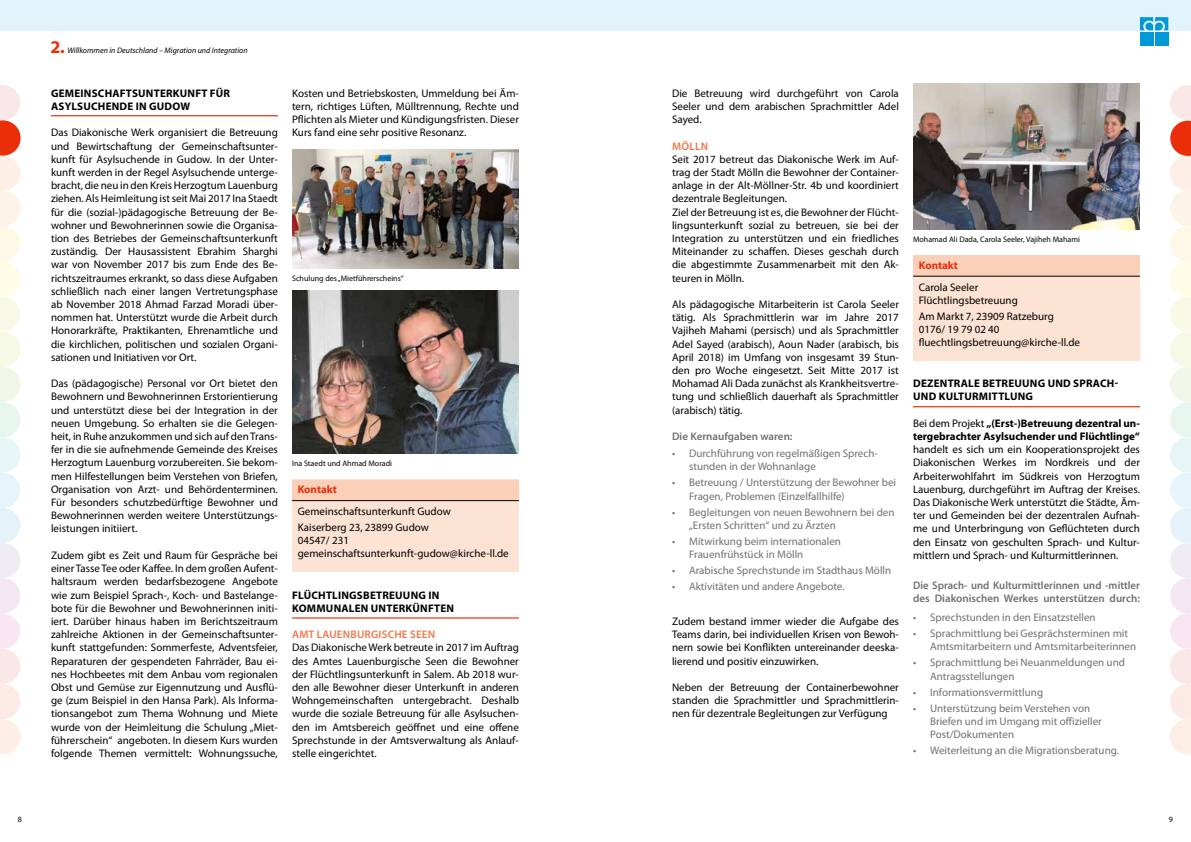
<style>
.page{position:relative;width:1191px;height:842px;background:#fff}
.page>*{position:absolute;margin:0;border:0;box-sizing:border-box;transform-origin:0 0}
.t1{font:700 18px "Myriad";color:#e92e09}
.t2{font:11px/13.2px "Myriad Pro";color:#000;text-align:justify}
.t3{font:11px/13.2px "Myriad Pro";color:#6f7070}
.t4{font:700 11px/13.2px "Myriad Pro";letter-spacing:.02em;color:#000}
.t5{font:600 11px/13.2px "Myriad Pro";color:#6f7070}
.t6{font:700 11px/13.2px "Myriad Pro";color:#000}
.t7{font:600 11px "Myriad Pro";letter-spacing:.02em;color:#f07649}
.t8{font:700 11px "Myriad Pro";color:#e92e09}
.t9{font:8px "Myriad Pro";color:#000}
.t10{font:italic 8px "Myriad";color:#000}
.t11{font:8px "Myriad";color:#000}
.s1{font-weight:400}
</style>
<div class="page">
<img style="left:292px;top:150px;width:227px;height:118px">
<img style="left:292px;top:290px;width:227px;height:163px">
<img style="left:913px;top:84px;width:227px;height:146px">
<div style="left:292px;top:480px;width:227px;height:92px;background:#fde3d3"></div>
<div style="left:913px;top:255px;width:227px;height:106px;background:#fde3d3"></div>
<div style="left:292px;top:480px;width:227px;height:21px;background:#fbd0b8"></div>
<div style="left:913px;top:255px;width:227px;height:21px;background:#fbd0b8"></div>
<hr style="left:292px;top:500px;width:227px;height:1px;background:#000">
<hr style="left:913px;top:276px;width:227px;height:1px;background:#000">
<div style="left:597px;top:0;width:594px;height:30px;background:#e2f3fc"></div>
<div style="left:0;top:0;width:597px;height:30px;background:#e2f3fc"></div>
<div style="left:1140px;top:32px;width:13px;height:13px;background:#0098d7"></div>
<div style="left:1155px;top:32px;width:13px;height:13px;background:#0098d7"></div>
<svg style="left:1140px;top:17px;width:28px;height:13px"></svg>
<svg style="left:0;top:85px;width:21px;height:669px"></svg>
<svg style="left:1170px;top:85px;width:21px;height:669px"></svg>
<hr style="left:51px;top:115px;width:227px;height:1px;background:#e92e09">
<hr style="left:292px;top:617px;width:227px;height:1px;background:#e92e09">
<hr style="left:913px;top:406px;width:227px;height:1px;background:#e92e09">
<h1 class="t1" style="left:50px;top:38px;width:16px">2.</h1>
<p class="t10" style="left:67px;top:47px;width:182px">Willkommen in Deutschland – Migration und Integration</p>
<p class="t4" style="left:51px;top:86px;width:180px">GEMEINSCHAFTSUNTERKUNFT FÜR<br>ASYLSUCHENDE IN GUDOW</p>
<p class="t2" style="left:51px;top:126px;width:228px">Das Diakonische Werk organisiert die Betreuung und Bewirtschaftung der Gemeinschaftsunter&shy;kunft für Asylsuchende in Gudow. In der Unter&shy;kunft werden in der Regel Asylsuchende unterge&shy;bracht, die neu in den Kreis Herzogtum Lauenburg ziehen. Als Heimleitung ist seit Mai 2017 Ina Staedt für die (sozial-)pädagogische Betreuung der Be&shy;wohner und Bewohnerinnen sowie die Organisa&shy;tion des Betriebes der Gemeinschaftsunterkunft zuständig. Der Hausassistent Ebrahim Sharghi war von November 2017 bis zum Ende des Be&shy;richtszeitraumes erkrankt, so dass diese Aufgaben schließlich nach einer langen Vertretungsphase ab November 2018 Ahmad Farzad Moradi über&shy;nommen hat. Unterstützt wurde die Arbeit durch Honorarkräfte, Praktikanten, Ehrenamtliche und die kirchlichen, politischen und sozialen Organi&shy;sationen und Initiativen vor Ort.</p>
<p class="t2" style="left:51px;top:377px;width:228px">Das (pädagogische) Personal vor Ort bietet den Bewohnern und Bewohnerinnen Erstorientierung und unterstützt diese bei der Integration in der neuen Umgebung. So erhalten sie die Gelegen&shy;heit, in Ruhe anzukommen und sich auf den Trans&shy;fer in die sie aufnehmende Gemeinde des Kreises Herzogtum Lauenburg vorzubereiten. Sie bekom&shy;men Hilfestellungen beim Verstehen von Briefen, Organisation von Arzt- und Behördenterminen.<br>Für besonders schutzbedürftige Bewohner und Bewohnerinnen werden weitere Unterstützungs&shy;leistungen initiiert.</p>
<p class="t2" style="left:51px;top:548px;width:228px">Zudem gibt es Zeit und Raum für Gespräche bei einer Tasse Tee oder Kaffee. In dem großen Aufent&shy;haltsraum werden bedarfsbezogene Angebote wie zum Beispiel Sprach-, Koch- und Bastelange&shy;bote für die Bewohner und Bewohnerinnen initi&shy;iert. Darüber hinaus haben im Berichtszeitraum zahlreiche Aktionen in der Gemeinschaftsunter&shy;kunft stattgefunden: Sommerfeste, Adventsfeier, Reparaturen der gespendeten Fahrräder, Bau ei&shy;nes Hochbeetes mit dem Anbau vom regionalen Obst und Gemüse zur Eigennutzung und Ausflü&shy;ge (zum Beispiel in den Hansa Park). Als Informa&shy;tionsangebot zum Thema Wohnung und Miete wurde von der Heimleitung die Schulung „Miet&shy;führerschein“ angeboten. In diesem Kurs wurden folgende Themen vermittelt: Wohnungssuche,</p>
<p class="t2" style="left:292px;top:86px;width:228px">Kosten und Betriebskosten, Ummeldung bei Äm&shy;tern, richtiges Lüften, Mülltrennung, Rechte und Pflichten als Mieter und Kündigungsfristen. Dieser Kurs fand eine sehr positive Resonanz.</p>
<p class="t9" style="left:292px;top:273px;width:113px">Schulung des „Mietführerscheins“</p>
<p class="t9" style="left:292px;top:458px;width:102px">Ina Staedt und Ahmad Moradi</p>
<p class="t8" style="left:298px;top:482px;width:41px">Kontakt</p>
<p class="t2" style="left:298px;top:503px;width:155px;line-height:16px">Gemeinschaftsunterkunft Gudow<br>Kaiserberg 23, 23899 Gudow</p>
<p class="t2" style="left:298px;top:534px;width:212px">04547/ 231 gemeinschaftsunterkunft-gudow@kirche-ll.de</p>
<p class="t4" style="left:292px;top:588px;width:163px">FLÜCHTLINGSBETREUUNG IN<br>KOMMUNALEN UNTERKÜNFTEN</p>
<p class="t7" style="left:292px;top:627px;width:145px">AMT LAUENBURGISCHE SEEN</p>
<p class="t2" style="left:292px;top:641px;width:228px">Das Diakonische Werk betreute in 2017 im Auftrag des Amtes Lauenburgische Seen die Bewohner der Flüchtlingsunterkunft in Salem. Ab 2018 wur&shy;den alle Bewohner dieser Unterkunft in anderen Wohngemeinschaften untergebracht. Deshalb wurde die soziale Betreuung für alle Asylsuchen&shy;den im Amtsbereich geöffnet und eine offene Sprechstunde in der Amtsverwaltung als Anlauf&shy;stelle eingerichtet.</p>
<p class="t2" style="left:672px;top:86px;width:228px">Die Betreuung wird durchgeführt von Carola Seeler und dem arabischen Sprachmittler Adel Sayed.</p>
<p class="t7" style="left:672px;top:139px;width:38px">MÖLLN</p>
<p class="t2" style="left:672px;top:152px;width:228px;text-align:left">Seit 2017 betreut das Diakonische Werk im Auf&shy;trag der Stadt Mölln die Bewohner der Container&shy;anlage in der Alt-Möllner-Str. 4b und koordiniert dezentrale Begleitungen.<br>Ziel der Betreuung ist es, die Bewohner der Flücht&shy;lingsunterkunft sozial zu betreuen, sie bei der Integration zu unterstützen und ein friedliches Miteinander zu schaffen. Dieses geschah durch die abgestimmte Zusammenarbeit mit den Ak&shy;teuren in Mölln.</p>
<p class="t2" style="left:672px;top:298px;width:228px">Als pädagogische Mitarbeiterin ist Carola Seeler tätig. Als Sprachmittlerin war im Jahre 2017<br>Vajiheh Mahami (persisch) und als Sprachmittler Adel Sayed (arabisch), Aoun Nader (arabisch, bis April 2018) im Umfang von insgesamt 39 Stun&shy;den pro Woche eingesetzt. Seit Mitte 2017 ist Mohamad Ali Dada zunächst als Krankheitsvertre&shy;tung und schließlich dauerhaft als Sprachmittler (arabisch) tätig.</p>
<p class="t5" style="left:672px;top:429px;width:122px">Die Kernaufgaben waren:</p>
<p class="t3" style="left:689px;top:447px;width:190px;text-indent:-17px">• Durchführung von regelmäßigen Sprech&shy;stunden in der Wohnanlage</p>
<p class="t3" style="left:689px;top:476px;width:209px;text-indent:-17px">• Betreuung / Unterstützung der Bewohner bei<br>Fragen, Problemen (Einzelfallhilfe)</p>
<p class="t3" style="left:689px;top:505px;width:207px;text-indent:-17px">• Begleitungen von neuen Bewohnern bei den „Ersten Schritten“ und zu Ärzten</p>
<p class="t3" style="left:689px;top:534px;width:153px;text-indent:-17px">• Mitwirkung beim internationalen<br>Frauenfrühstück in Mölln</p>
<p class="t3" style="left:672px;top:564px;width:221px">• Arabische Sprechstunde im Stadthaus Mölln</p>
<p class="t3" style="left:672px;top:580px;width:174px">• Aktivitäten und andere Angebote.</p>
<p class="t2" style="left:672px;top:614px;width:228px">Zudem bestand immer wieder die Aufgabe des Teams darin, bei individuellen Krisen von Bewoh&shy;nern sowie bei Konflikten untereinander deeska&shy;lierend und positiv einzuwirken.</p>
<p class="t2" style="left:672px;top:680px;width:228px">Neben der Betreuung der Containerbewohner standen die Sprachmittler und Sprachmittlerin&shy;nen für dezentrale Begleitungen zur Verfügung</p>
<p class="t9" style="left:913px;top:235px;width:168px">Mohamad Ali Dada, Carola Seeler, Vajiheh Mahami</p>
<p class="t8" style="left:918px;top:258px;width:41px">Kontakt</p>
<p class="t2" style="left:918px;top:280px;width:101px">Carola Seeler<br>Flüchtlingsbetreuung</p>
<p class="t2" style="left:918px;top:309px;width:163px;text-align:left">Am Markt 7, 23909 Ratzeburg<br>0176/ 19 79 02 40 fluechtlingsbetreuung@kirche-ll.de</p>
<p class="t4" style="left:913px;top:377px;width:206px">DEZENTRALE BETREUUNG UND SPRACH-<br>UND KULTURMITTLUNG</p>
<p class="t6" style="left:913px;top:416px;width:228px"><span class="s1">Bei dem Projekt</span> „(Erst-)Betreuung dezentral un&shy;tergebrachter Asylsuchender und Flüchtlinge“</p>
<p class="t2" style="left:913px;top:443px;width:228px">handelt es sich um ein Kooperationsprojekt des Diakonischen Werkes im Nordkreis und der Arbeiterwohlfahrt im Südkreis von Herzogtum Lauenburg, durchgeführt im Auftrag der Kreises.<br>Das Diakonische Werk unterstützt die Städte, Äm&shy;ter und Gemeinden bei der dezentralen Aufnah&shy;me und Unterbringung von Geflüchteten durch den Einsatz von geschulten Sprach- und Kultur&shy;mittlern und Sprach- und Kulturmittlerinnen.</p>
<p class="t5" style="left:913px;top:578px;width:228px">Die Sprach- und Kulturmittlerinnen und -mittler des Diakonischen Werkes unterstützen durch:</p>
<p class="t3" style="left:913px;top:611px;width:184px">• Sprechstunden in den Einsatzstellen</p>
<p class="t3" style="left:930px;top:627px;width:207px;text-indent:-17px">• Sprachmittlung bei Gesprächsterminen mit<br>Amtsmitarbeitern und Amtsmitarbeiterinnen</p>
<p class="t3" style="left:930px;top:656px;width:196px;text-indent:-17px">• Sprachmittlung bei Neuanmeldungen und<br>Antragsstellungen</p>
<p class="t3" style="left:913px;top:685px;width:132px">• Informationsvermittlung</p>
<p class="t3" style="left:930px;top:701px;width:173px;text-indent:-17px">• Unterstützung beim Verstehen von<br>Briefen und im Umgang mit offizieller<br>Post/Dokumenten</p>
<p class="t3" style="left:913px;top:744px;width:207px">• Weiterleitung an die Migrationsberatung.</p>
<p class="t11" style="left:18px;top:816px;width:6px">8</p>
<p class="t11" style="left:1168px;top:816px;width:6px">9</p>
</div>
